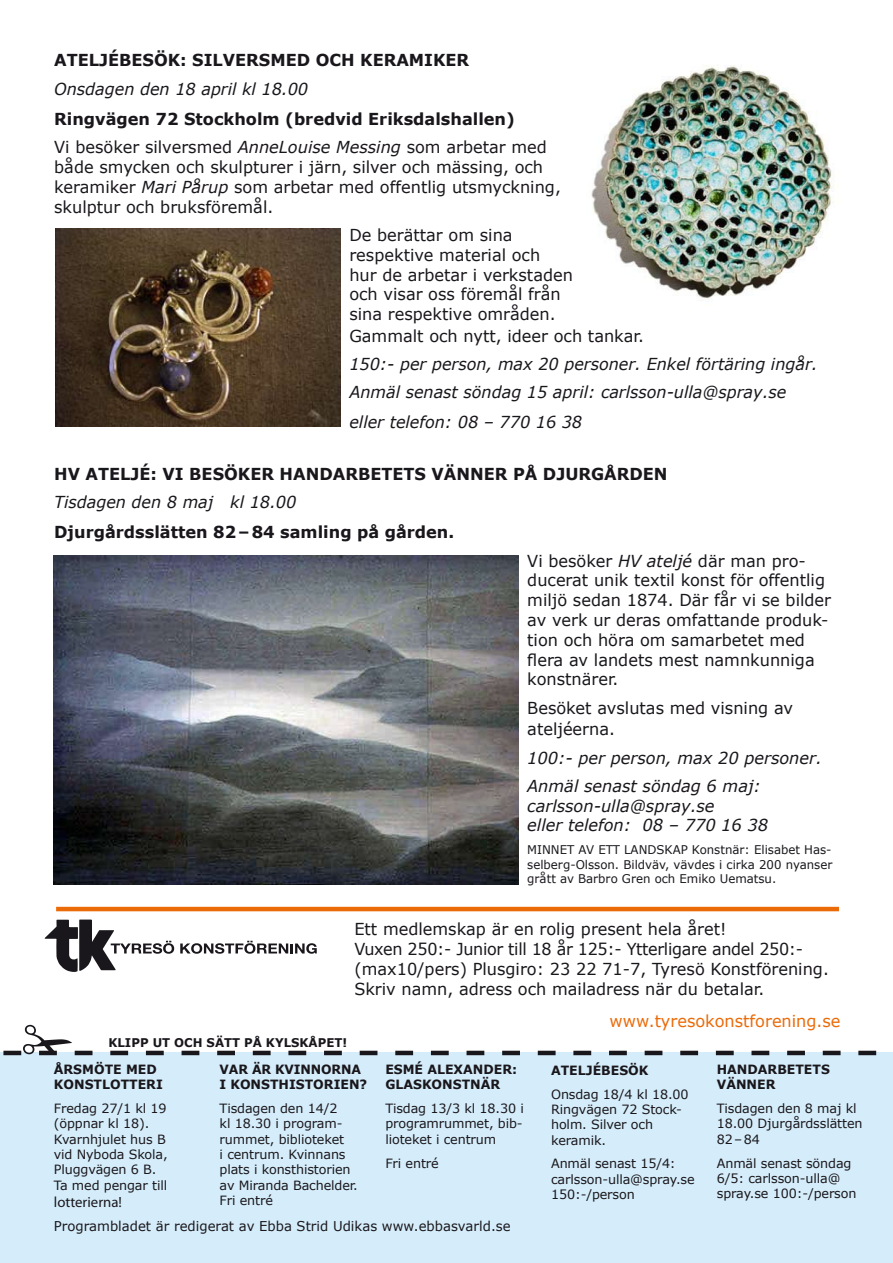
<style>
.page{position:relative;width:893px;height:1263px;background:#fff}
.page>*{position:absolute;margin:0;border:0;box-sizing:border-box;transform-origin:0 0}
.t1{font:16.5px/19.8px "Verdana";color:#1a171c}
.t2{font:italic 16.5px/28.3px "Verdana";color:#1a171c}
.t3{font:700 16.5px/28.3px "Verdana";color:#1a171c}
.t4{font:16.5px "Verdana";color:#eb6b09}
.t5{font:14.85px "Myriad Pro";color:#1a171c}
.t6{font:13.5px "Verdana";color:#1a171c}
.t7{font:12.75px/15.3px "Verdana";letter-spacing:-.01em;color:#1a171c}
.t8{font:700 12.75px/15px "Verdana";color:#1a171c}
.t9{font:12px/14.4px "Verdana";color:#1a171c;text-align:justify}
.t10{font:700 12px "Verdana";color:#1a171c}
.s1{font-weight:400}
.s2{font-weight:400;font-style:italic}
.s3{font-style:italic}
</style>
<div class="page">
<div style="left:0;top:1050px;width:893px;height:213px;background:#d5edfa"></div>
<svg style="left:0;top:1025px;width:876px;height:30px"></svg>
<hr style="left:56px;top:907px;width:783px;height:4px;background:#eb6b09">
<svg style="left:180px;top:941px;width:137px;height:13px"></svg>
<svg style="left:45px;top:919px;width:129px;height:53px"></svg>
<img style="left:55px;top:228px;width:286px;height:198px">
<img style="left:591px;top:65px;width:248px;height:234px">
<img style="left:54px;top:556px;width:465px;height:329px">
<p class="t3" style="left:54px;top:46px;width:13px">ATEL</p>
<p class="t3" style="left:99px;top:46px;width:372px">JÉBESÖK: SILVERSMED OCH KERAMIKER</p>
<p class="t2" style="left:54px;top:74px;width:255px">Onsdagen den 18 april kl 18.00</p>
<p class="t3" style="left:54px;top:104px;width:494px">RINGVÄGEN 72 STOCKHOLM (BREDVID ERIKSDALSHALLEN)<br><span class="s1">Vi besöker silversmed</span> <span class="s2">AnneLouise Messing</span> <span class="s1">som arbetar med</span></p>
<p class="t1" style="left:54px;top:157px;width:508px">både smycken och skulpturer i järn, silver och mässing, och keramiker <span class="s3">Mari Pårup</span> som arbetar med offentlig utsmyckning, skulptur och bruksföremål.</p>
<p class="t1" style="left:349px;top:225px;width:225px">De berättar om sina respektive material och<br>hur de arbetar i verkstaden och visar oss föremål från sina respektive områden.</p>
<p class="t1" style="left:349px;top:326px;width:296px">Gammalt och nytt, ideer och tankar.</p>
<p class="t2" style="left:349px;top:350px;width:470px">150:- per person, max 20 personer. Enkel förtäring ingår.<br>Anmäl senast söndag 15 april: carlsson-ulla@spray.se</p>
<p class="t2" style="left:349px;top:408px;width:234px">eller telefon: 08 – 770 16 38</p>
<p class="t3" style="left:54px;top:459px;width:44px">HV ATEL</p>
<p class="t3" style="left:131px;top:459px;width:538px">JÉ: VI BESÖ KER HANDARBETETS VÄNNER PÅ DJURGÅRDEN</p>
<p class="t2" style="left:54px;top:488px;width:243px">Tisdagen den 8 maj kl 18.00</p>
<p class="t3" style="left:54px;top:518px;width:402px">DJURGÅRDSSLÄTTEN 82–84 SAMLING PÅ GÅRDEN.</p>
<p class="t1" style="left:527px;top:550px;width:305px">Vi besöker <span class="s3">HV ateljé</span> där man pro&shy;ducerat unik textil konst för offentlig miljö sedan 1874. Där får vi se bilder av verk ur deras omfattande produk&shy;tion och höra om samarbetet med flera av landets mest namnkunniga konstnärer.</p>
<p class="t1" style="left:527px;top:697px;width:267px;line-height:21.6px">Besöket avslutas med visning av ateljéerna.</p>
<p class="t2" style="left:527px;top:743px;width:296px">100:- per person, max 20 personer.<br>Anmäl senast söndag 6 maj:</p>
<p class="t2" style="left:527px;top:795px;width:242px;line-height:19.8px">carlsson-ulla@spray.se<br>eller telefon: 08 – 770 16 38</p>
<p class="t9" style="left:527px;top:843px;width:307px">MINNET AV ETT LANDSKAP Konstnär: Elisabet Has&shy;selberg-Olsson. Bildväv, vävdes i cirka 200 nyanser grått av Barbro Gren och Emiko Uematsu.</p>
<p class="t10" style="left:108px;top:1034px;width:240px">KLIPP UT OCH SÄTT PÅ KYLSKÅPET!</p>
<p class="t1" style="left:354px;top:919px;width:476px">Ett medlemskap är en rolig present hela året!<br>Vuxen 250:- Junior till 18 år 125:- Ytterligare andel 250:- (max10/pers) Plusgiro: 23 22 71-7, Tyresö Konstförening.<br>Skriv namn, adress och mailadress när du betalar.</p>
<p class="t4" style="left:610px;top:1010px;width:232px">www.tyresokonstforening.se</p>
<p class="t8" style="left:54px;top:1062px;width:110px">ÅRSMÖTE MED<br>KONSTLOTTERI</p>
<p class="t7" style="left:54px;top:1101px;width:115px">Fredag 27/1 kl 19 (öppnar kl 18).<br>Kvarnhjulet hus B vid Nyboda Skola,<br>Pluggvägen 6 B.<br>Ta med pengar till</p>
<p class="t5" style="left:54px;top:1193px;width:70px">lotterierna!</p>
<p class="t8" style="left:220px;top:1062px;width:149px">VAR ÄR KVINNORNA<br>I KONSTHISTORIEN?</p>
<p class="t7" style="left:220px;top:1101px;width:140px">Tisdagen den 14/2<br>kl 18.30 i program&shy;rummet, biblioteket<br>i centrum. Kvinnans plats i konsthistorien av Miranda Bachelder.<br>Fri entré</p>
<p class="t8" style="left:385px;top:1062px;width:10px">ESM</p>
<p class="t8" style="left:415px;top:1062px;width:23px">É ALE</p>
<p class="t8" style="left:454px;top:1062px;width:21px">XANDER</p>
<p class="t8" style="left:512px;top:1062px;width:7px">:</p>
<p class="t8" style="left:385px;top:1077px;width:21px">GLASKONSTNÄR</p>
<p class="t7" style="left:385px;top:1101px;width:140px;text-align:justify">Tisdag 13/3 kl 18.30 i programrummet, bib&shy;lioteket i centrum</p>
<p class="t7" style="left:385px;top:1155px;width:55px">Fri entré</p>
<p class="t6" style="left:54px;top:1217px;width:458px">Programbladet är redigerat av Ebba Strid Udikas www.ebbasvarld.se</p>
<p class="t8" style="left:551px;top:1062px;width:10px">ATEL</p>
<p class="t8" style="left:586px;top:1062px;width:63px">JÉBESÖK</p>
<p class="t7" style="left:551px;top:1086px;width:139px">Onsdag 18/4 kl 18.00<br>Ringvägen 72 Stock&shy;holm. Silver och keramik.</p>
<p class="t7" style="left:551px;top:1156px;width:145px">Anmäl senast 15/4: carlsson-ulla@spray.se<br>150:-/person</p>
<p class="t8" style="left:717px;top:1062px;width:115px">HANDARBETETS<br>VÄNNER</p>
<p class="t7" style="left:717px;top:1101px;width:147px">Tisdagen den 8 maj kl<br>18.00 Djurgårdsslätten<br>82–84</p>
<p class="t7" style="left:717px;top:1155px;width:141px">Anmäl senast söndag<br>6/5: carlsson-ulla@ spray.se 100:-/person</p>
</div>
